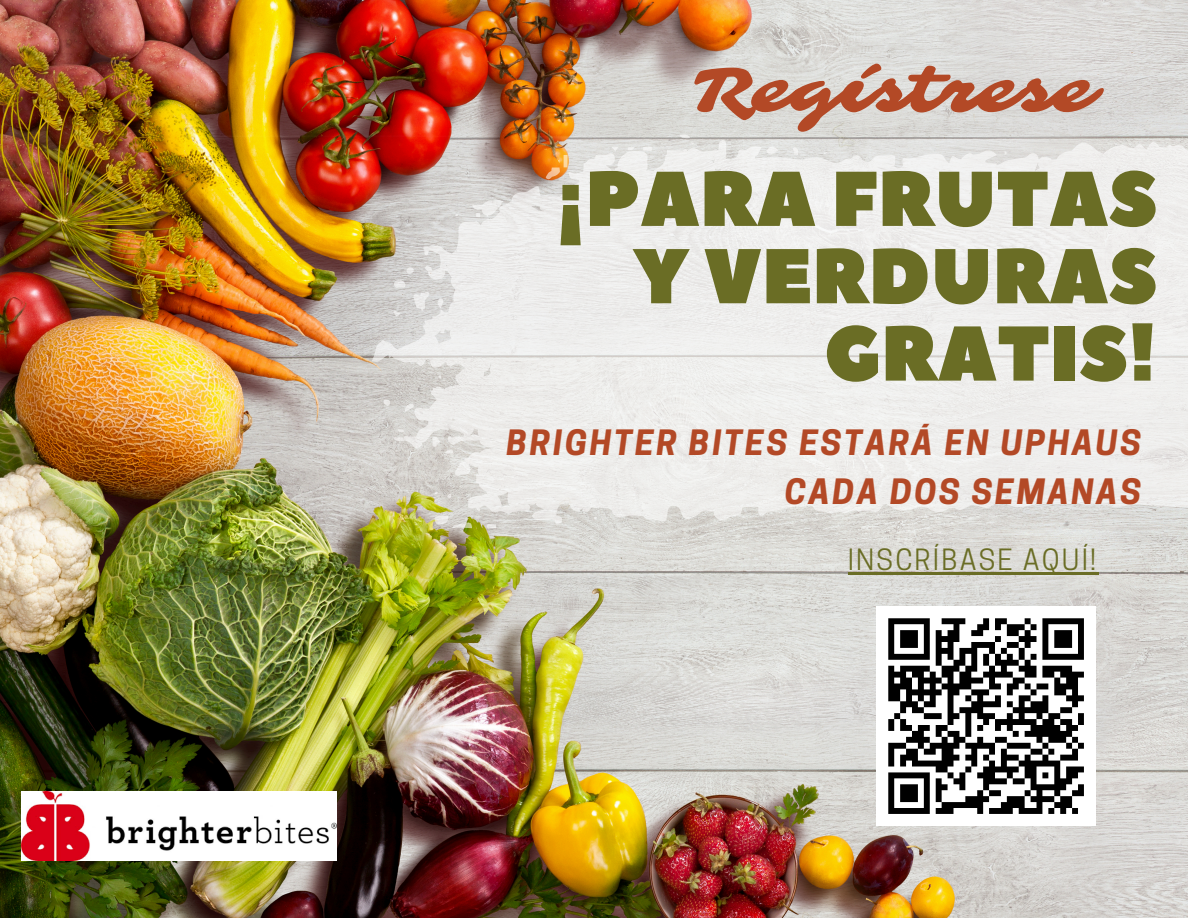
<style>
.page{position:relative;width:1188px;height:918px;background:#fff}
.page>*{position:absolute;margin:0;border:0;box-sizing:border-box;transform-origin:0 0}
.t1{font:77.4px/77.4px "Peace Sans";color:#6a6d25;text-align:right}
.t2{font:64.8px "Sarina";color:#b34926}
.t3{font:italic 700 32.85px/48.3px "Cooper Hewitt";letter-spacing:.08em;color:#b34926;text-align:right}
.t4{font:27.6px "Cooper Hewitt";letter-spacing:.08em;color:#6a6d25}
</style>
<div class="page">
<img style="left:0;top:0;width:1188px;height:918px">
<svg style="left:373px;top:139px;width:815px;height:386px;fill:#eeedec"></svg>
<svg style="left:766px;top:146px;width:12px;height:12px"></svg>
<svg style="left:383px;top:399px;width:8px;height:7px"></svg>
<svg style="left:405px;top:404px;width:9px;height:8px"></svg>
<svg style="left:447px;top:493px;width:4px;height:6px"></svg>
<svg style="left:643px;top:146px;width:10px;height:5px"></svg>
<svg style="left:487px;top:524px;width:9px;height:4px"></svg>
<svg style="left:432px;top:437px;width:21px;height:17px"></svg>
<svg style="left:372px;top:358px;width:5px;height:4px"></svg>
<svg style="left:611px;top:147px;width:8px;height:4px"></svg>
<svg style="left:628px;top:147px;width:7px;height:3px"></svg>
<svg style="left:792px;top:147px;width:7px;height:8px"></svg>
<svg style="left:1005px;top:151px;width:3px;height:4px"></svg>
<svg style="left:679px;top:133px;width:15px;height:12px"></svg>
<svg style="left:438px;top:375px;width:4px;height:3px"></svg>
<svg style="left:432px;top:515px;width:40px;height:13px"></svg>
<svg style="left:437px;top:298px;width:7px;height:11px"></svg>
<svg style="left:393px;top:267px;width:37px;height:50px"></svg>
<svg style="left:397px;top:429px;width:7px;height:4px"></svg>
<svg style="left:545px;top:155px;width:23px;height:26px"></svg>
<svg style="left:472px;top:200px;width:31px;height:17px"></svg>
<div style="left:876px;top:606px;width:220px;height:220px;background:#fff"></div>
<svg style="left:888px;top:618px;width:196px;height:196px"></svg>
<hr style="left:848px;top:572px;width:250px;height:2px;background:#6a6d25">
<img style="left:21px;top:791px;width:315px;height:70px">
<h1 class="t2" style="left:692px;top:51px;width:405px">Regístrese</h1>
<p class="t1" style="left:556px;top:163px;width:603px">¡PARA FRUTAS<br>Y VERDURAS<br>GRATIS!</p>
<h2 class="t3" style="left:507px;top:423px;width:636px">BRIGHTER BITES ESTARÁ EN UPHAUS<br>CADA DOS SEMANAS</h2>
<h3 class="t4" style="left:848px;top:549px;width:250px">INSCRÍBASE AQUÍ!</h3>
</div>
